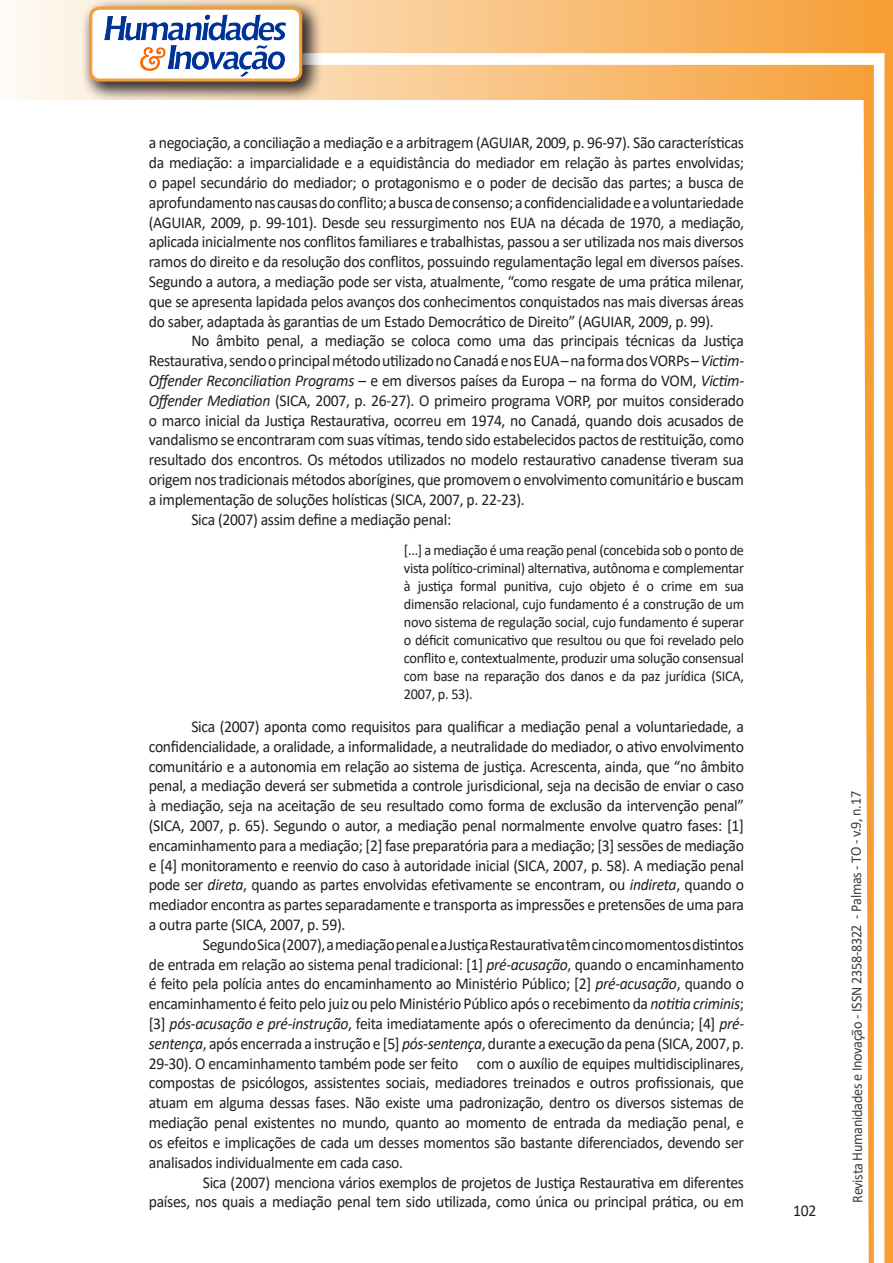
<style>
.page{position:relative;width:893px;height:1263px;background:#fff}
.page>*{position:absolute;margin:0;border:0;box-sizing:border-box;transform-origin:0 0}
.texto{font:16.5px/19.8px "Calibri";letter-spacing:-.02em;color:#231f20;text-align:justify;scale:.95 1}
.citacao{font:15px/18px "Calibri";letter-spacing:-.02em;color:#231f20;text-align:justify;scale:.95 1}
.t1{font:15px "Calibri";letter-spacing:-.025em;color:#3e3e3f;scale:.95 1}
.s1{font-style:italic}
</style>
<div class="page">
<svg style="left:5px;top:0;width:858px;height:100px;background:#f9c484"></svg>
<div style="left:302px;top:53px;width:582px;height:12px;background:#fff;border:2px solid #fff"></div>
<svg style="left:863px;top:0;width:30px;height:1263px"></svg>
<div style="left:81px;top:0;width:241px;height:102px;background:#231f20;opacity:.75"></div>
<div style="left:91px;top:8px;width:210px;height:72px;background:#fff;border-radius:9px"></div>
<img style="left:104px;top:14px;width:181px;height:62px">
<div style="left:89px;top:7px;width:213px;height:75px;border:3px solid #f69e34;border-radius:9px"></div>
<p class="texto" style="left:149px;top:133px;width:628px">a negociação, a conciliação a mediação e a arbitragem (AGUIAR, 2009, p. 96-97). São características da mediação: a imparcialidade e a equidistância do mediador em relação às partes envolvidas; o papel secundário do mediador; o protagonismo e o poder de decisão das partes; a busca de aprofundamento nas causas do conflito; a busca de consenso; a confidencialidade e a voluntariedade (AGUIAR, 2009, p. 99-101). Desde seu ressurgimento nos EUA na década de 1970, a mediação, aplicada inicialmente nos conflitos familiares e trabalhistas, passou a ser utilizada nos mais diversos ramos do direito e da resolução dos conflitos, possuindo regulamentação legal em diversos países.<br>Segundo a autora, a mediação pode ser vista, atualmente, “como resgate de uma prática milenar, que se apresenta lapidada pelos avanços dos conhecimentos conquistados nas mais diversas áreas do saber, adaptada às garantias de um Estado Democrático de Direito” (AGUIAR, 2009, p. 99).</p>
<p class="texto" style="left:149px;top:331px;width:628px;text-indent:43px">No âmbito penal, a mediação se coloca como uma das principais técnicas da Justiça Restaurativa, sendo o principal método utilizado no Canadá e nos EUA – na forma dos VORPs – <span class="s1">Victim-Offender Reconciliation Programs</span> – e em diversos países da Europa – na forma do VOM, <span class="s1">Victim-Offender Mediation</span> (SICA, 2007, p. 26-27). O primeiro programa VORP, por muitos considerado o marco inicial da Justiça Restaurativa, ocorreu em 1974, no Canadá, quando dois acusados de vandalismo se encontraram com suas vítimas, tendo sido estabelecidos pactos de restituição, como resultado dos encontros. Os métodos utilizados no modelo restaurativo canadense tiveram sua origem nos tradicionais métodos aborígines, que promovem o envolvimento comunitário e buscam a implementação de soluções holísticas (SICA, 2007, p. 22-23).</p>
<p class="texto" style="left:191px;top:509px;width:275px">Sica (2007) assim define a mediação penal:</p>
<p class="citacao" style="left:404px;top:541px;width:359px">[...] a mediação é uma reação penal (concebida sob o ponto de vista político-criminal) alternativa, autônoma e complementar à justiça formal punitiva, cujo objeto é o crime em sua dimensão relacional, cujo fundamento é a construção de um novo sistema de regulação social, cujo fundamento é superar o déficit comunicativo que resultou ou que foi revelado pelo conflito e, contextualmente, produzir uma solução consensual com base na reparação dos danos e da paz jurídica (SICA, 2007, p. 53).</p>
<p class="texto" style="left:149px;top:716px;width:628px;text-indent:43px">Sica (2007) aponta como requisitos para qualificar a mediação penal a voluntariedade, a confidencialidade, a oralidade, a informalidade, a neutralidade do mediador, o ativo envolvimento comunitário e a autonomia em relação ao sistema de justiça. Acrescenta, ainda, que “no âmbito penal, a mediação deverá ser submetida a controle jurisdicional, seja na decisão de enviar o caso à mediação, seja na aceitação de seu resultado como forma de exclusão da intervenção penal” (SICA, 2007, p. 65). Segundo o autor, a mediação penal normalmente envolve quatro fases: [1] encaminhamento para a mediação; [2] fase preparatória para a mediação; [3] sessões de mediação e [4] monitoramento e reenvio do caso à autoridade inicial (SICA, 2007, p. 58). A mediação penal pode ser <span class="s1">direta</span>, quando as partes envolvidas efetivamente se encontram, ou <span class="s1">indireta</span>, quando o mediador encontra as partes separadamente e transporta as impressões e pretensões de uma para a outra parte (SICA, 2007, p. 59).</p>
<p class="texto" style="left:149px;top:934px;width:628px;text-indent:54px">Segundo Sica (2007), a mediação penal e a Justiça Restaurativa têm cinco momentos distintos de entrada em relação ao sistema penal tradicional: [1] <span class="s1">pré-acusação</span>, quando o encaminhamento é feito pela polícia antes do encaminhamento ao Ministério Público; [2] <span class="s1">pré-acusação</span>, quando o encaminhamento é feito pelo juiz ou pelo Ministério Público após o recebimento da <span class="s1">notitia criminis</span>; [3] <span class="s1">pós-acusação e pré-instrução</span>, feita imediatamente após o oferecimento da denúncia; [4] <span class="s1">pré&shy;sentença</span>, após encerrada a instrução e [5] <span class="s1">pós-sentença</span>, durante a execução da pena (SICA, 2007, p.<br>29-30). O encaminhamento também pode ser feito com o auxílio de equipes multidisciplinares, compostas de psicólogos, assistentes sociais, mediadores treinados e outros profissionais, que atuam em alguma dessas fases. Não existe uma padronização, dentro os diversos sistemas de mediação penal existentes no mundo, quanto ao momento de entrada da mediação penal, e os efeitos e implicações de cada um desses momentos são bastante diferenciados, devendo ser analisados individualmente em cada caso.</p>
<p class="texto" style="left:149px;top:1172px;width:628px;text-align:right">Sica (2007) menciona vários exemplos de projetos de Justiça Restaurativa em diferentes<br>países, nos quais a mediação penal tem sido utilizada, como única ou principal prática, ou em</p>
<p class="texto" style="left:793px;top:1200px;width:26px">102</p>
<p class="t1" style="left:846px;top:1203px;width:435px;rotate:-90deg">Revista Humanidades e Inovação - ISSN 2358-8322 - Palmas - TO - v.9, n.17</p>
</div>
